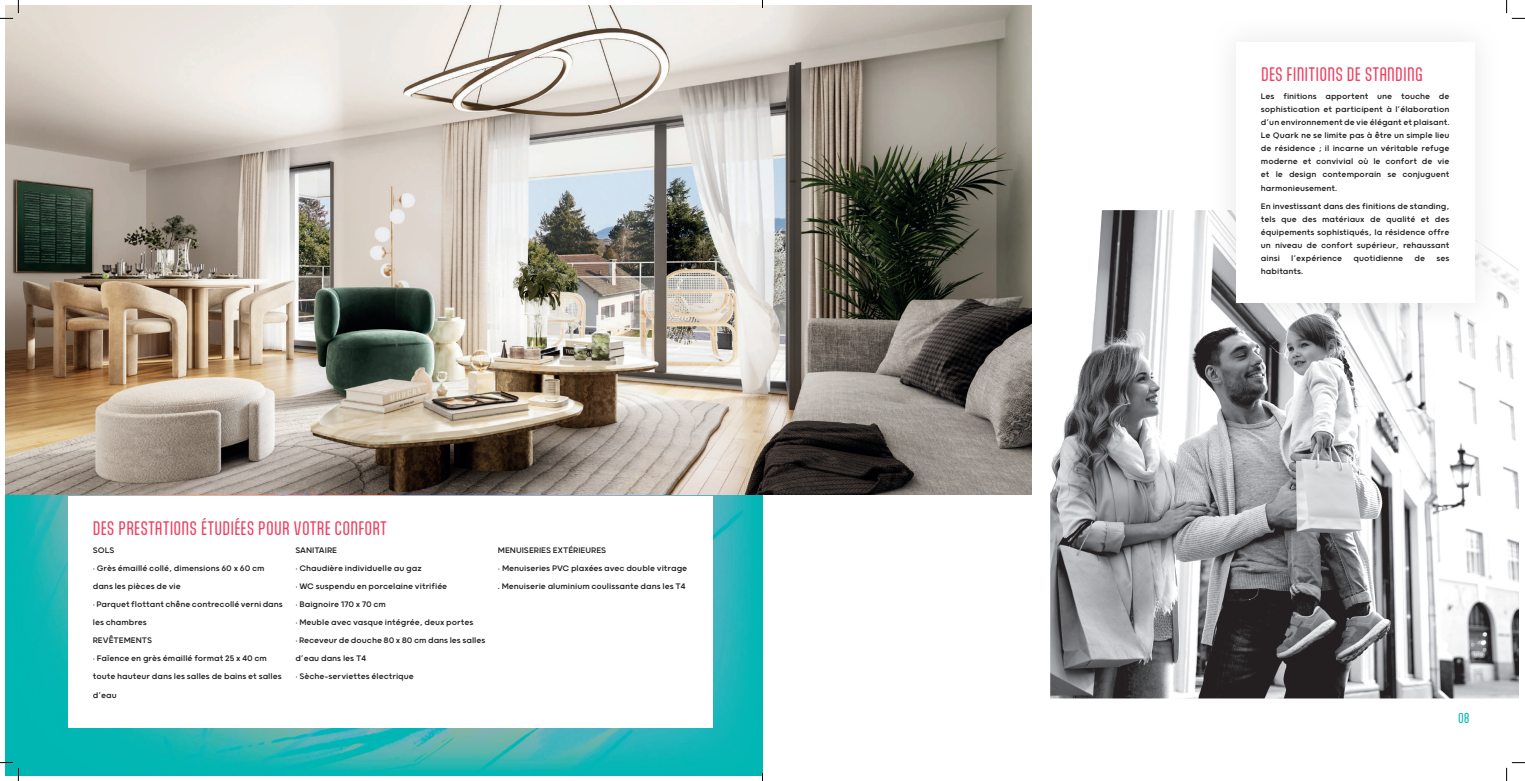
<style>
.page{position:relative;width:1525px;height:781px;background:#fff}
.page>*{position:absolute;margin:0;border:0;box-sizing:border-box;transform-origin:0 0}
.t1{font:16.62px "Aptly";letter-spacing:.01em;color:#ee4061}
.t2{font:12.25px "Aptly";color:#00b6b3}
.t3{font:9.62px/13.1px "Grold";color:#231f20}
</style>
<div class="page">
<img style="left:6px;top:495px;width:756px;height:280px">
<img style="left:6px;top:6px;width:1025px;height:489px">
<img style="left:1050px;top:210px;width:469px;height:488px">
<div style="left:68px;top:496px;width:645px;height:231px;background:#fff"></div>
<img style="left:1208px;top:38px;width:294px;height:292px">
<div style="left:1236px;top:42px;width:238px;height:260px;background:#fff"></div>
<svg style="left:0;top:0;width:19px;height:19px"></svg>
<svg style="left:0;top:762px;width:19px;height:19px"></svg>
<svg style="left:1506px;top:0;width:19px;height:19px"></svg>
<svg style="left:1506px;top:762px;width:19px;height:19px"></svg>
<h1 class="t1" style="left:93px;top:517px;width:296px">DES PRESTATIONS ÉTUDIÉES POUR VOTRE CONFORT</h1>
<p class="t3" style="left:93px;top:543px;width:23px">SOLS</p>
<p class="t3" style="left:93px;top:558px;width:173px;line-height:18.1px">• Grès émaillé collé, dimensions 60 x 60 cm dans les pièces de vie</p>
<p class="t3" style="left:93px;top:595px;width:192px;line-height:18.1px">• Parquet flottant chêne contrecollé verni dans les chambres<br>REVÊTEMENTS</p>
<p class="t3" style="left:93px;top:649px;width:190px;line-height:18.1px">• Faïence en grès émaillé format 25 x 40 cm toute hauteur dans les salles de bains et salles d’eau</p>
<p class="t3" style="left:295px;top:543px;width:43px">SANITAIRE</p>
<p class="t3" style="left:295px;top:561px;width:128px">• Chaudière individuelle au gaz</p>
<p class="t3" style="left:295px;top:579px;width:153px">• WC suspendu en porcelaine vitrifiée</p>
<p class="t3" style="left:295px;top:597px;width:92px">• Baignoire 170 x 70 cm</p>
<p class="t3" style="left:295px;top:615px;width:180px">• Meuble avec vasque intégrée, deux portes</p>
<p class="t3" style="left:295px;top:631px;width:192px;line-height:18.1px">• Receveur de douche 80 x 80 cm dans les salles d’eau dans les T4</p>
<p class="t3" style="left:295px;top:669px;width:120px">• Sèche-serviettes électrique</p>
<p class="t3" style="left:498px;top:543px;width:110px">MENUISERIES EXTÉRIEURES</p>
<p class="t3" style="left:498px;top:558px;width:191px;line-height:18.1px">• Menuiseries PVC plaxées avec double vitrage . Menuiserie aluminium coulissante dans les T4</p>
<h1 class="t1" style="left:1261px;top:63px;width:163px">DES FINITIONS DE STANDING</h1>
<p class="t3" style="left:1261px;top:89px;width:190px;text-align:justify">Les finitions apportent une touche de sophistication et participent à l’élaboration d’un environnement de vie élégant et plaisant.<br>Le Quark ne se limite pas à être un simple lieu de résidence ; il incarne un véritable refuge moderne et convivial où le confort de vie et le design contemporain se conjuguent harmonieusement.</p>
<p class="t3" style="left:1261px;top:199px;width:190px;text-align:justify">En investissant dans des finitions de standing, tels que des matériaux de qualité et des équipements sophistiqués, la résidence offre un niveau de confort supérieur, rehaussant ainsi l’expérience quotidienne de ses habitants.</p>
<p class="t2" style="left:1458px;top:711px;width:13px">08</p>
</div>
